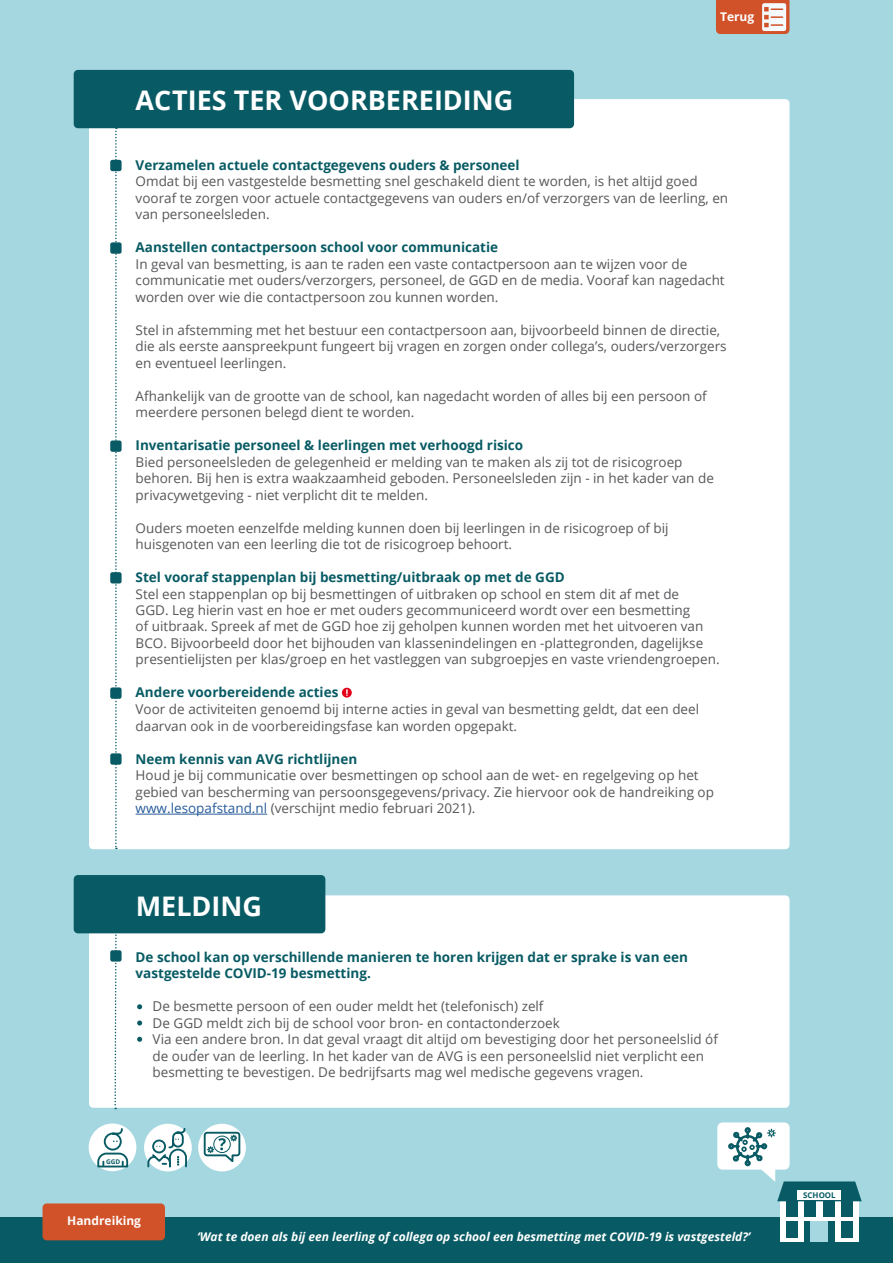
<style>
.page{position:relative;width:893px;height:1263px;background:#fff}
.page>*{position:absolute;margin:0;border:0;box-sizing:border-box;transform-origin:0 0}
.t1{font:700 27px "Open Sans";color:#fff}
.t2{font:13.5px/16.5px "Open Sans";color:#57575a}
.t3{font:700 13.5px/16.5px "Open Sans";color:#085b64}
.t4{font:italic 700 12px "Open Sans";color:#fff}
.t5{font:700 12px "Open Sans";color:#fff}
.t6{font:700 7.95px "Open Sans";color:#085b64}
.t7{font:700 6.45px "Open Sans";color:#085b64}
.s1{color:#275b9b}
</style>
<div class="page">
<div style="left:0;top:0;width:893px;height:1217px;background:#a4d7e0"></div>
<div style="left:0;top:1217px;width:893px;height:46px;background:#085b64"></div>
<div style="left:89px;top:99px;width:700px;height:750px;background:#fff;border-radius:4px"></div>
<div style="left:89px;top:895px;width:700px;height:213px;background:#fff;border-radius:4px"></div>
<div style="left:74px;top:875px;width:251px;height:58px;background:#085b64;border-radius:4px"></div>
<hr style="left:136px;top:814px;width:131px;height:1px;background:#275b9b">
<div style="left:342px;top:688px;width:10px;height:10px;background:#e2001a;border-radius:50%"></div>
<svg style="left:346px;top:689px;width:2px;height:7px"></svg>
<div style="left:43px;top:1203px;width:122px;height:37px;background:#d15228;border-radius:4px"></div>
<div style="left:110px;top:160px;width:12px;height:11px;background:#085b64;border-radius:2px"></div>
<svg style="left:115px;top:128px;width:2px;height:721px"></svg>
<div style="left:110px;top:242px;width:12px;height:12px;background:#085b64;border-radius:2px"></div>
<div style="left:110px;top:440px;width:12px;height:12px;background:#085b64;border-radius:2px"></div>
<div style="left:110px;top:572px;width:12px;height:11px;background:#085b64;border-radius:2px"></div>
<svg style="left:114px;top:933px;width:3px;height:176px"></svg>
<div style="left:110px;top:950px;width:12px;height:11px;background:#085b64;border-radius:2px"></div>
<svg style="left:137px;top:1004px;width:5px;height:5px"></svg>
<svg style="left:137px;top:1020px;width:5px;height:5px"></svg>
<svg style="left:137px;top:1037px;width:5px;height:5px"></svg>
<div style="left:144px;top:1124px;width:48px;height:47px;background:#fff;border-radius:50%"></div>
<div style="left:89px;top:1123px;width:47px;height:48px;background:#fff;border-radius:50%"></div>
<svg style="left:96px;top:1127px;width:33px;height:41px"></svg>
<div style="left:198px;top:1124px;width:48px;height:47px;background:#fff;border-radius:50%"></div>
<svg style="left:203px;top:1131px;width:38px;height:34px"></svg>
<svg style="left:716px;top:0;width:73px;height:34px"></svg>
<div style="left:780px;top:1199px;width:79px;height:43px;background:#fff"></div>
<div style="left:786px;top:1201px;width:12px;height:16px;background:#085b64"></div>
<div style="left:805px;top:1201px;width:11px;height:16px;background:#085b64"></div>
<div style="left:823px;top:1201px;width:11px;height:16px;background:#085b64"></div>
<div style="left:841px;top:1201px;width:11px;height:16px;background:#085b64"></div>
<div style="left:786px;top:1222px;width:12px;height:16px;background:#085b64"></div>
<svg style="left:805px;top:1222px;width:6px;height:20px"></svg>
<div style="left:823px;top:1222px;width:11px;height:20px;background:#085b64"></div>
<div style="left:841px;top:1222px;width:11px;height:16px;background:#085b64"></div>
<div style="left:811px;top:1222px;width:17px;height:20px;background:#a4d7e0"></div>
<svg style="left:717px;top:1122px;width:145px;height:79px"></svg>
<div style="left:74px;top:70px;width:500px;height:58px;background:#085b64;border-radius:4px"></div>
<svg style="left:146px;top:1127px;width:42px;height:41px"></svg>
<div style="left:110px;top:687px;width:12px;height:12px;background:#085b64;border-radius:2px"></div>
<div style="left:110px;top:753px;width:12px;height:12px;background:#085b64;border-radius:2px"></div>
<h1 class="t1" style="left:136px;top:81px;width:379px">ACTIES TER VOORBEREIDING</h1>
<p class="t5" style="left:720px;top:8px;width:36px">Terug</p>
<p class="t3" style="left:136px;top:156px;width:386px">Verzamelen actuele contactgegevens ouders &amp; personeel</p>
<p class="t2" style="left:136px;top:173px;width:594px">Omdat bij een vastgestelde besmetting snel geschakeld dient te worden, is het altijd goed vooraf te zorgen voor actuele contactgegevens van ouders en/of verzorgers van de leerling, en van personeelsleden.</p>
<p class="t3" style="left:136px;top:238px;width:364px">Aanstellen contactpersoon school voor communicatie</p>
<p class="t2" style="left:136px;top:255px;width:591px">In geval van besmetting, is aan te raden een vaste contactpersoon aan te wijzen voor de communicatie met ouders/verzorgers, personeel, de GGD en de media. Vooraf kan nagedacht worden over wie die contactpersoon zou kunnen worden.</p>
<p class="t2" style="left:136px;top:321px;width:592px">Stel in afstemming met het bestuur een contactpersoon aan, bijvoorbeeld binnen de directie, die als eerste aanspreekpunt fungeert bij vragen en zorgen onder collega’s, ouders/verzorgers en eventueel leerlingen.</p>
<p class="t2" style="left:136px;top:387px;width:573px">Afhankelijk van de grootte van de school, kan nagedacht worden of alles bij een persoon of meerdere personen belegd dient te worden.</p>
<p class="t3" style="left:136px;top:436px;width:389px">Inventarisatie personeel &amp; leerlingen met verhoogd risico</p>
<p class="t2" style="left:136px;top:453px;width:580px">Bied personeelsleden de gelegenheid er melding van te maken als zij tot de risicogroep behoren. Bij hen is extra waakzaamheid geboden. Personeelsleden zijn - in het kader van de privacywetgeving - niet verplicht dit te melden.</p>
<p class="t2" style="left:136px;top:519px;width:535px">Ouders moeten eenzelfde melding kunnen doen bij leerlingen in de risicogroep of bij huisgenoten van een leerling die tot de risicogroep behoort.</p>
<p class="t3" style="left:136px;top:568px;width:431px">Stel vooraf stappenplan bij besmetting/uitbraak op met de GGD</p>
<p class="t2" style="left:136px;top:585px;width:585px">Stel een stappenplan op bij besmettingen of uitbraken op school en stem dit af met de<br>GGD. Leg hierin vast en hoe er met ouders gecommuniceerd wordt over een besmetting<br>of uitbraak. Spreek af met de GGD hoe zij geholpen kunnen worden met het uitvoeren van BCO. Bijvoorbeeld door het bijhouden van klassenindelingen en -plattegronden, dagelijkse presentielijsten per klas/groep en het vastleggen van subgroepjes en vaste vriendengroepen.</p>
<p class="t3" style="left:136px;top:684px;width:204px">Andere voorbereidende acties</p>
<p class="t2" style="left:136px;top:701px;width:565px">Voor de activiteiten genoemd bij interne acties in geval van besmetting geldt, dat een deel daarvan ook in de voorbereidingsfase kan worden opgepakt.</p>
<p class="t3" style="left:136px;top:750px;width:223px">Neem kennis van AVG richtlijnen</p>
<p class="t2" style="left:136px;top:766px;width:580px">Houd je bij communicatie over besmettingen op school aan de wet- en regelgeving op het gebied van bescherming van persoonsgegevens/privacy. Zie hiervoor ook de handreiking op <span class="s1">www.lesopafstand.nl</span> (verschijnt medio februari 2021).</p>
<h1 class="t1" style="left:136px;top:887px;width:128px">MELDING</h1>
<p class="t3" style="left:136px;top:948px;width:554px">De school kan op verschillende manieren te horen krijgen dat er sprake is van een vastgestelde COVID-19 besmetting.</p>
<p class="t2" style="left:153px;top:997px;width:567px">De besmette persoon of een ouder meldt het (telefonisch) zelf<br>De GGD meldt zich bij de school voor bron- en contactonderzoek<br>Via een andere bron. In dat geval vraagt dit altijd om bevestiging door het personeelslid óf de ouder van de leerling. In het kader van de AVG is een personeelslid niet verplicht een besmetting te bevestigen. De bedrijfsarts mag wel medische gegevens vragen.</p>
<p class="t7" style="left:106px;top:1156px;width:16px">GGD</p>
<p class="t5" style="left:67px;top:1212px;width:75px">Handreiking</p>
<p class="t4" style="left:197px;top:1228px;width:555px">‘Wat te doen als bij een leerling of collega op school een besmetting met COVID-19 is vastgesteld?’</p>
<p class="t6" style="left:803px;top:1189px;width:34px">SCHOOL</p>
</div>
